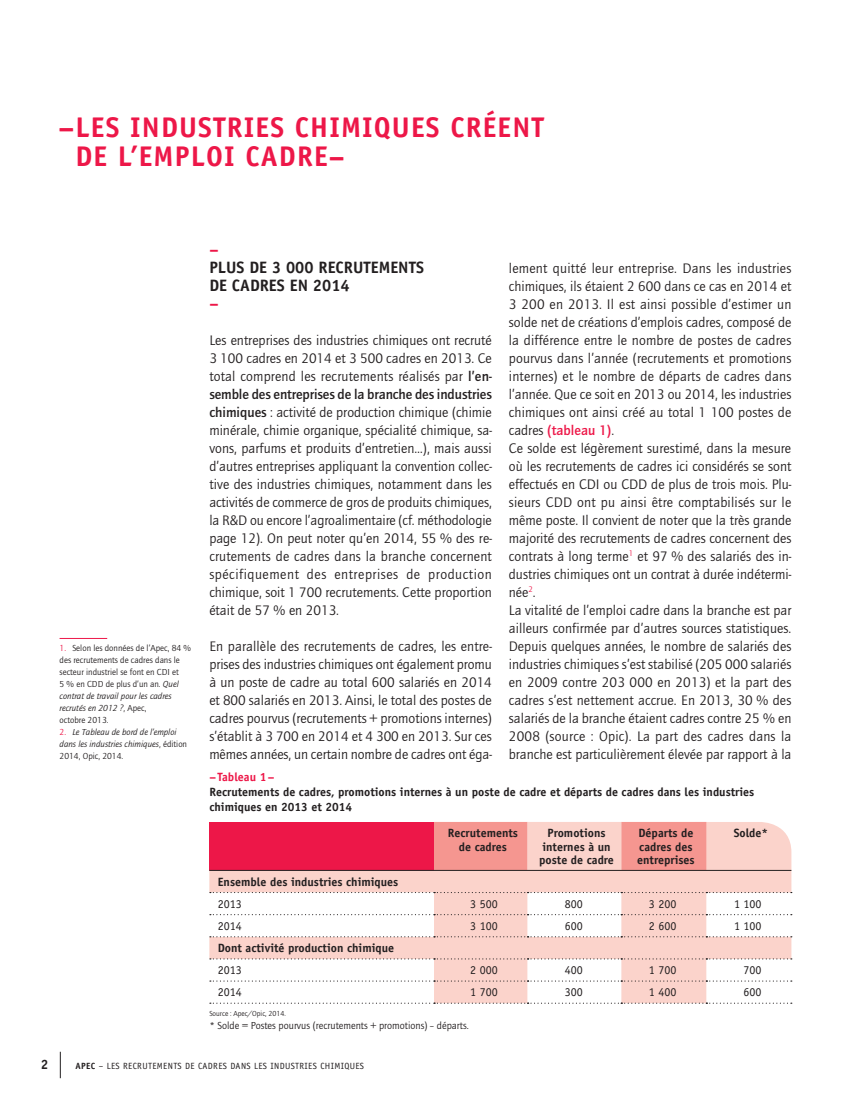
<style>
.page{position:relative;width:851px;height:1106px;background:#fff}
.page>*{position:absolute;margin:0;border:0;box-sizing:border-box;transform-origin:0 0}
.t1{font:700 28.5px/28.5px "Officina Sans";letter-spacing:.04em;color:#ed1748}
.t2{font:700 16.5px/18px "Officina Sans";color:#231f20}
.t3{font:700 16.5px "Officina Sans";color:#ed1748}
.t4{font:14.25px/18px "Quay Itc T Book";color:#231f20;text-align:justify}
.t5{font:700 14.25px "Quay Itc T";letter-spacing:-.005em;color:#231f20}
.t6{font:700 14.25px "Quay Itc T";color:#ed1748}
.t7{font:700 13.5px "Officina Sans";color:#231f20}
.t8{font:700 12px/13.5px "Officina Sans";color:#231f20;text-align:center}
.t9{font:12px "Officina Sans";color:#231f20}
.t10{font:700 12px "Officina Sans";color:#ed1748}
.t11{font:10.5px "Quay Itc T Book";color:#231f20}
.t12{font:9px/12px "Quay Itc T Book";color:#231f20}
.t13{font:italic 9px/12px "Quay Itc T Book";color:#231f20}
.t14{font:9px "Officina Sans";letter-spacing:.04em;color:#231f20}
.t15{font:7.5px "Quay Itc T Book";color:#231f20}
.s1{color:#ed1748}
.s2{font-style:italic}
.s3{font-style:normal;color:#ed1748}
.s4{font-style:normal}
.s5{font-family:"Quay Itc T";font-weight:700}
.s6{font-family:"Quay Itc T Book";font-weight:400;color:#231f20}
.s7{font-weight:700}
</style>
<div class="page">
<svg style="left:60px;top:1051px;width:1px;height:27px"></svg>
<svg style="left:209px;top:822px;width:582px;height:180px;background:#f7abaf"></svg>
<svg style="left:209px;top:892px;width:412px;height:111px"></svg>
<svg style="left:210px;top:892px;width:581px;height:1px"></svg>
<svg style="left:210px;top:914px;width:581px;height:1px"></svg>
<svg style="left:210px;top:936px;width:581px;height:1px"></svg>
<svg style="left:210px;top:958px;width:581px;height:1px"></svg>
<svg style="left:210px;top:980px;width:581px;height:1px"></svg>
<svg style="left:210px;top:1002px;width:581px;height:1px"></svg>
<hr style="left:209px;top:870px;width:582px;height:1px;background:#231f20">
<hr style="left:60px;top:638px;width:47px;height:1px;background:#ed1748">
<h1 class="t1" style="left:75px;top:116px;width:470px;text-indent:-17px">– LES INDUSTRIES CHIMIQUES CRÉENT<br>DE L’EMPLOI CADRE–</h1>
<p class="t12" style="left:60px;top:642px;width:133px"><span class="s1">1.</span> S elon les données de l’Apec, 84 % des recrutements de cadres dans le secteur industriel se font en CDI et<br>5 % en CDD de plus d’un an. <span class="s2">Quel contrat de travail pour les cadres recrutés en 2012 ?</span>, Apec,<br>octobre 2013.</p>
<p class="t13" style="left:60px;top:726px;width:129px"><span class="s3">2.</span> Le Tableau de bord de l’emploi dans les industries chimiques<span class="s4">, édition<br>2014, Opic, 2014.</span></p>
<p class="t3" style="left:209px;top:243px;width:11px">–</p>
<p class="t2" style="left:209px;top:259px;width:216px">PLUS DE 3 000 RECRUTEMENTS<br>DE CADRES EN 2014</p>
<p class="t3" style="left:209px;top:297px;width:11px">–</p>
<p class="t4" style="left:209px;top:331px;width:284px">Les entreprises des industries chimiques ont recruté 3 100 cadres en 2014 et 3 500 cadres en 2013. Ce total comprend les recrutements réalisés par <span class="s5">l’en-</span></p>
<p class="t5" style="left:209px;top:387px;width:284px">semble des entreprises de la branche des industries</p>
<p class="t4" style="left:209px;top:403px;width:284px"><span class="s5">chimiques</span> : activité de production chimique (chimie minérale, chimie organique, spécialité chimique, sa&shy;vons, parfums et produits d’entretien…), mais aussi d’autres entreprises appliquant la convention collec&shy;tive des industries chimiques, notamment dans les activités de commerce de gros de produits chimiques, la R&amp;D ou encore l’agroalimentaire (cf. méthodologie page 12). On peut noter qu’en 2014, 55 % des re&shy;crutements de cadres dans la branche concernent spécifiquement des entreprises de production chimique, soit 1 700 recrutements. Cette proportion était de 57 % en 2013.</p>
<p class="t4" style="left:209px;top:637px;width:284px">En parallèle des recrutements de cadres, les entre&shy;prises des industries chimiques ont également promu à un poste de cadre au total 600 salariés en 2014 et 800 salariés en 2013. Ainsi, le total des postes de cadres pourvus (recrutements + promotions internes) s’établit à 3 700 en 2014 et 4 300 en 2013. Sur ces mêmes années, un certain nombre de cadres ont éga-</p>
<p class="t4" style="left:509px;top:259px;width:284px">lement quitté leur entreprise. Dans les industries chimiques, ils étaient 2 600 dans ce cas en 2014 et 3 200 en 2013. Il est ainsi possible d’estimer un solde net de créations d’emplois cadres, composé de la différence entre le nombre de postes de cadres pourvus dans l’année (recrutements et promotions internes) et le nombre de départs de cadres dans l’année. Que ce soit en 2013 ou 2014, les industries chimiques ont ainsi créé au total 1 100 postes de</p>
<p class="t6" style="left:509px;top:423px;width:107px"><span class="s6">cadres</span> (tableau 1)<span class="s6">.</span></p>
<p class="t4" style="left:509px;top:439px;width:284px;text-align:left">Ce solde est légèrement surestimé, dans la mesure où les recrutements de cadres ici considérés se sont effectués en CDI ou CDD de plus de trois mois. Plu&shy;sieurs CDD ont pu ainsi être comptabilisés sur le même poste. Il convient de noter que la très grande majorité des recrutements de cadres concernent des contrats à long terme<sup>1</sup> et 97 % des salariés des in&shy;dustries chimiques ont un contrat à durée indétermi&shy;née<sup>2</sup>.<br>La vitalité de l’emploi cadre dans la branche est par ailleurs confirmée par d’autres sources statistiques.<br>Depuis quelques années, le nombre de salariés des industries chimiques s’est stabilisé (205 000 salariés en 2009 contre 203 000 en 2013) et la part des cadres s’est nettement accrue. En 2013, 30 % des salariés de la branche étaient cadres contre 25 % en 2008 (source : Opic). La part des cadres dans la branche est particulièrement élevée par rapport à la</p>
<p class="t10" style="left:209px;top:772px;width:67px">– Tableau 1 –</p>
<p class="t8" style="left:209px;top:785px;width:546px;line-height:15px;text-align:left">Recrutements de cadres, promotions internes à un poste de cadre et départs de cadres dans les industries chimiques en 2013 et 2014</p>
<p class="t8" style="left:447px;top:827px;width:72px">Recrutements de cadres</p>
<p class="t8" style="left:539px;top:827px;width:76px">Promotions internes à un poste de cadre</p>
<p class="t8" style="left:637px;top:827px;width:59px;text-align:left">Départs de cadres des entreprises</p>
<p class="t8" style="left:733px;top:827px;width:36px">Solde*</p>
<p class="t8" style="left:218px;top:876px;width:182px">Ensemble des industries chimiques</p>
<p class="t9" style="left:218px;top:898px;width:25px">2013</p>
<p class="t9" style="left:470px;top:898px;width:29px">3 500</p>
<p class="t9" style="left:565px;top:898px;width:19px">800</p>
<p class="t9" style="left:649px;top:898px;width:29px">3 200</p>
<p class="t9" style="left:734px;top:898px;width:29px">1 100</p>
<p class="t9" style="left:218px;top:921px;width:25px">2014</p>
<p class="t9" style="left:470px;top:921px;width:29px">3 100</p>
<p class="t9" style="left:565px;top:921px;width:19px">600</p>
<p class="t9" style="left:649px;top:921px;width:29px">2 600</p>
<p class="t9" style="left:734px;top:921px;width:29px">1 100</p>
<p class="t8" style="left:218px;top:942px;width:178px">Dont activité production chimique</p>
<p class="t9" style="left:218px;top:965px;width:25px">2013</p>
<p class="t9" style="left:470px;top:965px;width:29px">2 000</p>
<p class="t9" style="left:565px;top:965px;width:19px">400</p>
<p class="t9" style="left:649px;top:965px;width:29px">1 700</p>
<p class="t9" style="left:743px;top:965px;width:19px">700</p>
<p class="t9" style="left:218px;top:987px;width:25px">2014</p>
<p class="t9" style="left:470px;top:987px;width:29px">1 700</p>
<p class="t9" style="left:565px;top:987px;width:19px">300</p>
<p class="t9" style="left:649px;top:987px;width:29px">1 400</p>
<p class="t9" style="left:743px;top:987px;width:19px">600</p>
<p class="t11" style="left:209px;top:1020px;width:261px">* Solde = Postes pourvus (recrutements + promotions) – départs.</p>
<p class="t15" style="left:209px;top:1009px;width:78px">Source : Apec/Opic, 2014.</p>
<p class="t7" style="left:41px;top:1059px;width:9px">2</p>
<p class="t14" style="left:76px;top:1062px;width:290px"><span class="s7">APEC</span> – LES RECRUTEMENTS DE CADRES DANS LES INDUSTRIES CHIMIQUES</p>
</div>
